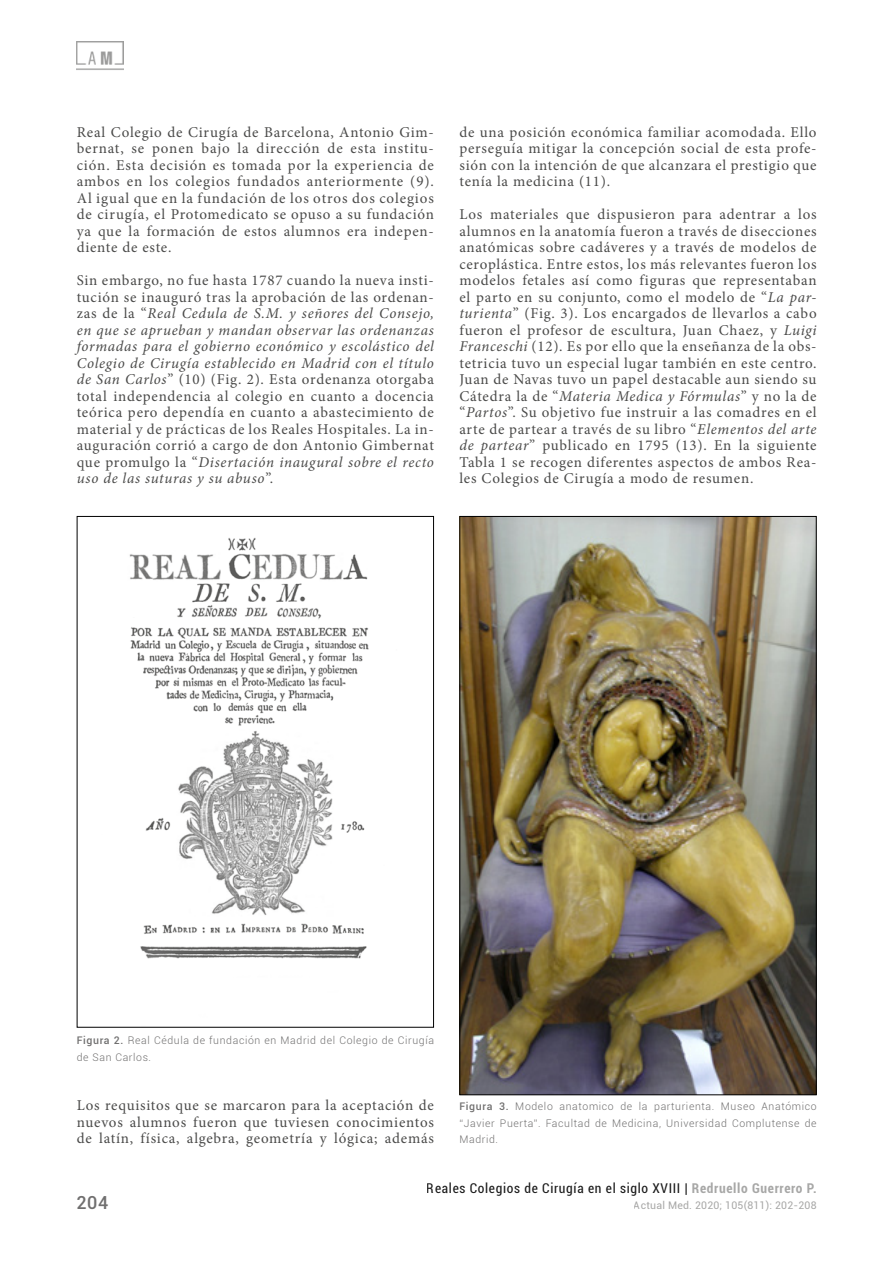
<style>
.page{position:relative;width:893px;height:1263px;background:#fff}
.page>*{position:absolute;margin:0;border:0;box-sizing:border-box;transform-origin:0 0}
.t1{font:500 18px "Roboto";color:#706f6f}
.AM{font:15px/16.5px "Minion Pro";letter-spacing:.05em;color:#4a4a49;text-align:justify}
.t2{font:condensed 13.5px "Roboto";letter-spacing:.05em;color:#000}
.Abstract{font:300 10.5px/16.5px "Roboto";letter-spacing:.06em;color:#706f6f}
.t3{font:10.5px "Roboto";letter-spacing:.02em;color:#9d9d9c}
.s1{font-style:italic}
.s2{font-weight:500}
.s3{font-weight:700;color:#9d9d9c}
</style>
<div class="page">
<img style="left:77px;top:41px;width:46px;height:29px">
<img style="left:129px;top:537px;width:240px;height:422px">
<img style="left:461px;top:518px;width:354px;height:575px">
<p class="AM" style="left:77px;top:124px;width:359px">Real Colegio de Cirugía de Barcelona, Antonio Gim&shy;bernat, se ponen bajo la dirección de esta institu&shy;ción. Esta decisión es tomada por la experiencia de ambos en los colegios fundados anteriormente (9).<br>Al igual que en la fundación de los otros dos colegios de cirugía, el Protomedicato se opuso a su fundación ya que la formación de estos alumnos era indepen&shy;diente de este.</p>
<p class="AM" style="left:77px;top:272px;width:359px">Sin embargo, no fue hasta 1787 cuando la nueva insti&shy;tución se inauguró tras la aprobación de las ordenan&shy;zas de la “<span class="s1">Real Cedula de S.M. y señores del Consejo, en que se aprueban y mandan observar las ordenanzas formadas para el gobierno económico y escolástico del Colegio de Cirugía establecido en Madrid con el título de San Carlos</span>” (10) (Fig. 2). Esta ordenanza otorgaba total independencia al colegio en cuanto a docencia teórica pero dependía en cuanto a abastecimiento de material y de prácticas de los Reales Hospitales. La in&shy;auguración corrió a cargo de don Antonio Gimbernat que promulgo la “<span class="s1">Disertación inaugural sobre el recto uso de las suturas y su abuso</span>”.</p>
<p class="AM" style="left:459px;top:124px;width:359px">de una posición económica familiar acomodada. Ello perseguía mitigar la concepción social de esta profe&shy;sión con la intención de que alcanzara el prestigio que tenía la medicina (11).</p>
<p class="AM" style="left:459px;top:206px;width:359px">Los materiales que dispusieron para adentrar a los alumnos en la anatomía fueron a través de disecciones anatómicas sobre cadáveres y a través de modelos de ceroplástica. Entre estos, los más relevantes fueron los modelos fetales así como figuras que representaban el parto en su conjunto, como el modelo de “<span class="s1">La par&shy;turienta</span>” (Fig. 3). Los encargados de llevarlos a cabo fueron el profesor de escultura, Juan Chaez, y <span class="s1">Luigi Franceschi</span> (12). Es por ello que la enseñanza de la obs&shy;tetricia tuvo un especial lugar también en este centro.<br>Juan de Navas tuvo un papel destacable aun siendo su Cátedra la de “<span class="s1">Materia Medica y Fórmulas</span>” y no la de “<span class="s1">Partos</span>”. Su objetivo fue instruir a las comadres en el arte de partear a través de su libro “<span class="s1">Elementos del arte de partear</span>” publicado en 1795 (13). En la siguiente Tabla 1 se recogen diferentes aspectos de ambos Rea&shy;les Colegios de Cirugía a modo de resumen.</p>
<p class="Abstract" style="left:77px;top:1032px;width:359px"><span class="s2">Figura 2.</span> Real Cédula de fundación en Madrid del Colegio de Cirugía de San Carlos.</p>
<p class="AM" style="left:77px;top:1097px;width:359px">Los requisitos que se marcaron para la aceptación de nuevos alumnos fueron que tuviesen conocimientos de latín, física, algebra, geometría y lógica; además</p>
<p class="Abstract" style="left:459px;top:1098px;width:359px;text-align:justify"><span class="s2">Figura 3.</span> Modelo anatomico de la parturienta. Museo Anatómico “Javier Puerta”. Facultad de Medicina, Universidad Complutense de Madrid.</p>
<p class="t2" style="left:427px;top:1178px;width:391px">Reales Colegios de Cirugía en el siglo XVIII | <span class="s3">Redruello Guerrero P.</span></p>
<p class="t1" style="left:77px;top:1190px;width:33px">204</p>
<p class="t3" style="left:634px;top:1198px;width:184px">Actual Med. 2020; 105(811): 202-208</p>
</div>
